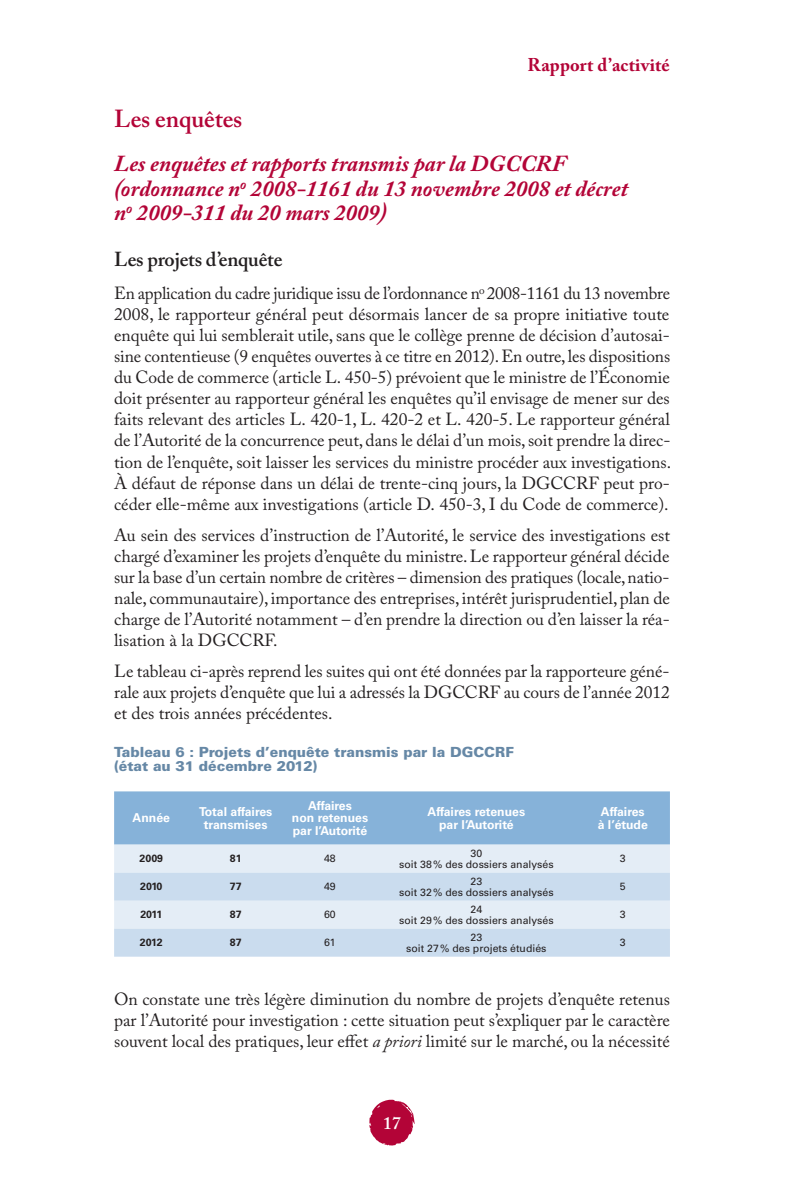
<style>
.page{position:relative;width:794px;height:1191px;background:#fff}
.page>*{position:absolute;margin:0;border:0;box-sizing:border-box;transform-origin:0 0}
.t1{font:600 24.5px "Adobe Caslon Pro";letter-spacing:-.005em;color:#b30437}
.t2{font:italic 700 22.75px/24.5px "Adobe Caslon Pro";color:#b30437}
.t3{font:600 20.12px "Adobe Caslon Pro";letter-spacing:-.01em;color:#231f20}
.t4{font:700 18.38px "Adobe Caslon Pro";letter-spacing:.01em;color:#b30437}
.t5{font:17.5px/21px "Adobe Caslon Pro";color:#231f20;text-align:justify}
.t6{font:600 17.5px "Adobe Caslon Pro";color:#fff}
.t7{font:900 14px/14px "Univers LT Std";color:#6688a6}
.t8{font:700 12.25px/12.2px "Univers LT Std";color:#fff;text-align:center}
.t9{font:10.5px/10.5px "Univers LT Std";color:#231f20;text-align:center}
.t10{font:700 10.5px "Univers LT Std";color:#231f20}
.s1{font-style:italic}
</style>
<div class="page">
<svg style="left:369px;top:1099px;width:46px;height:47px"></svg>
<div style="left:114px;top:791px;width:556px;height:53px;background:#86b2d9"></div>
<div style="left:114px;top:844px;width:556px;height:28px;background:#e4edf6"></div>
<svg style="left:114px;top:872px;width:556px;height:84px;fill:#cadcee"></svg>
<p class="t4" style="left:527px;top:54px;width:144px">Rapport d’activité</p>
<h1 class="t1" style="left:114px;top:104px;width:130px">Les enquêtes</h1>
<h2 class="t2" style="left:114px;top:151px;width:515px">Les enquêtes et rapports transmis par la DGCCRF (ordonnance n<sup>o</sup> 2008-1161 du 13 novembre 2008 et décret n<sup>o</sup> 2009-311 du 20 mars 2009)</h2>
<p class="t3" style="left:114px;top:247px;width:170px">Les projets d’enquête</p>
<p class="t5" style="left:114px;top:283px;width:558px">En application du cadre juridique issu de l’ordonnance n<sup>o</sup> 2008-1161 du 13 novembre 2008, le rapporteur général peut désormais lancer de sa propre initiative toute enquête qui lui semblerait utile, sans que le collège prenne de décision d’autosai&shy;sine contentieuse (9 enquêtes ouvertes à ce titre en 2012). En outre, les dispositions du Code de commerce (article L. 450-5) prévoient que le ministre de l’Économie doit présenter au rapporteur général les enquêtes qu’il envisage de mener sur des faits relevant des articles L. 420-1, L. 420-2 et L. 420-5. Le rapporteur général de l’Autorité de la concurrence peut, dans le délai d’un mois, soit prendre la direc&shy;tion de l’enquête, soit laisser les services du ministre procéder aux investigations.<br>À défaut de réponse dans un délai de trente-cinq jours, la DGCCRF peut pro&shy;céder elle-même aux investigations (article D. 450-3, I du Code de commerce).</p>
<p class="t5" style="left:114px;top:524px;width:557px">Au sein des services d’instruction de l’Autorité, le service des investigations est chargé d’examiner les projets d’enquête du ministre. Le rapporteur général décide sur la base d’un certain nombre de critères – dimension des pratiques (locale, natio&shy;nale, communautaire), importance des entreprises, intérêt jurisprudentiel, plan de charge de l’Autorité notamment – d’en prendre la direction ou d’en laisser la réa&shy;lisation à la DGCCRF.</p>
<p class="t5" style="left:114px;top:660px;width:557px">Le tableau ci-après reprend les suites qui ont été données par la rapporteure géné&shy;rale aux projets d’enquête que lui a adressés la DGCCRF au cours de l’année 2012 et des trois années précédentes.</p>
<p class="t7" style="left:114px;top:745px;width:401px">Tableau 6 : Projets d’enquête transmis par la DGCCRF (état au 31 décembre 2012)</p>
<p class="t8" style="left:133px;top:812px;width:39px">Année</p>
<p class="t8" style="left:199px;top:806px;width:75px">Total affaires transmises</p>
<p class="t8" style="left:292px;top:800px;width:78px">Affaires<br>non retenues par l’Autorité</p>
<p class="t8" style="left:427px;top:806px;width:99px">Affaires retenues par l’Autorité</p>
<p class="t8" style="left:597px;top:806px;width:52px;text-align:left">Affaires à l’étude</p>
<p class="t10" style="left:140px;top:852px;width:25px">2009</p>
<p class="t10" style="left:230px;top:852px;width:13px">81</p>
<p class="t9" style="left:324px;top:853px;width:13px">48</p>
<p class="t9" style="left:399px;top:848px;width:156px">30<br>soit 38% des dossiers analysés</p>
<p class="t9" style="left:620px;top:853px;width:7px">3</p>
<p class="t10" style="left:140px;top:880px;width:24px">2010</p>
<p class="t10" style="left:230px;top:880px;width:13px">77</p>
<p class="t9" style="left:324px;top:881px;width:13px">49</p>
<p class="t9" style="left:399px;top:876px;width:156px">23<br>soit 32% des dossiers analysés</p>
<p class="t9" style="left:620px;top:881px;width:7px">5</p>
<p class="t10" style="left:140px;top:908px;width:23px">2011</p>
<p class="t10" style="left:230px;top:908px;width:13px">87</p>
<p class="t9" style="left:324px;top:909px;width:13px">60</p>
<p class="t9" style="left:399px;top:904px;width:156px">24<br>soit 29% des dossiers analysés</p>
<p class="t9" style="left:620px;top:909px;width:7px">3</p>
<p class="t10" style="left:140px;top:936px;width:24px">2012</p>
<p class="t10" style="left:230px;top:936px;width:13px">87</p>
<p class="t9" style="left:324px;top:937px;width:13px">61</p>
<p class="t9" style="left:406px;top:932px;width:142px">23<br>soit 27% des projets étudiés</p>
<p class="t9" style="left:620px;top:937px;width:7px">3</p>
<p class="t5" style="left:114px;top:988px;width:557px">On constate une très légère diminution du nombre de projets d’enquête retenus par l’Autorité pour investigation : cette situation peut s’expliquer par le caractère souvent local des pratiques, leur effet <span class="s1">a priori</span> limité sur le marché, ou la nécessité</p>
<p class="t6" style="left:383px;top:1112px;width:19px">17</p>
</div>
